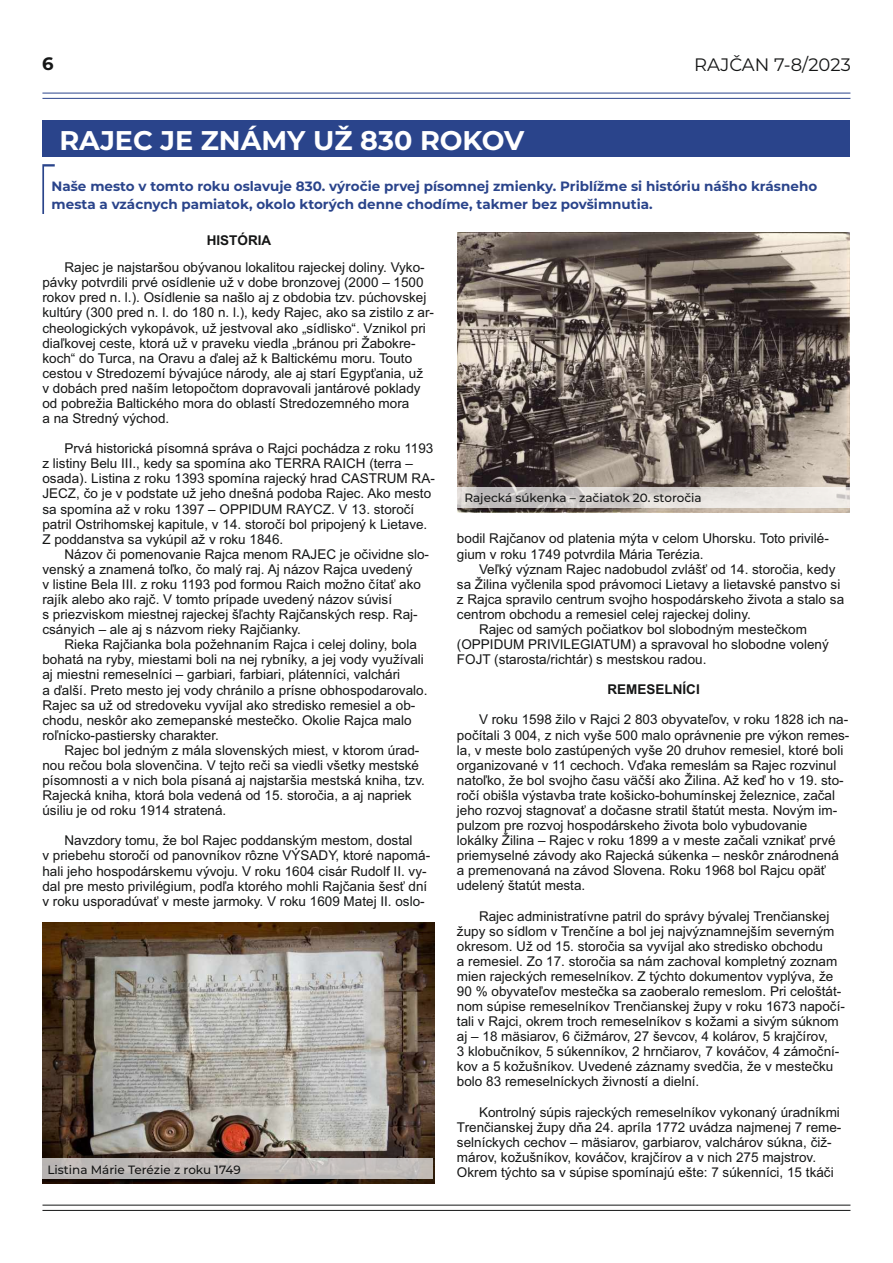
<style>
.page{position:relative;width:893px;height:1263px;background:#fff}
.page>*{position:absolute;margin:0;border:0;box-sizing:border-box;transform-origin:0 0}
.t1{font:700 27px "Montserrat";color:#fff}
.t2{font:18px "Montserrat";color:#151616}
.t3{font:700 18px "Montserrat";color:#151616}
.t4{font:13.5px/15.1px "Arial";color:#151616}
.t5{font:700 13.5px/18.6px "Montserrat";color:#2a448b}
.t6{font:700 13.5px "Arial";color:#151616}
.t7{font:500 12px "Montserrat";color:#151616}
</style>
<div class="page">
<hr style="left:42px;top:93px;width:808px;height:1px;background:#2a448b">
<hr style="left:42px;top:98px;width:808px;height:1px;background:#2a448b">
<hr style="left:42px;top:1210px;width:808px;height:1px;background:#151616">
<hr style="left:42px;top:1205px;width:808px;height:1px;background:#151616">
<div style="left:42px;top:120px;width:808px;height:36px;background:#2a448b"></div>
<svg style="left:42px;top:164px;width:13px;height:50px"></svg>
<img style="left:42px;top:922px;width:392px;height:262px">
<div style="left:40px;top:1158px;width:393px;height:21px;background:#fff;opacity:.7"></div>
<img style="left:458px;top:233px;width:392px;height:280px">
<div style="left:457px;top:487px;width:393px;height:20px;background:#fff;opacity:.7"></div>
<h2 class="t3" style="left:42px;top:53px;width:13px">6</h2>
<h2 class="t2" style="left:694px;top:53px;width:158px">RAJČAN 7-8/2023</h2>
<h1 class="t1" style="left:59px;top:124px;width:466px">RAJEC JE ZNÁMY UŽ 830 ROKOV</h1>
<p class="t5" style="left:52px;top:177px;width:767px">Naše mesto v tomto roku oslavuje 830. výročie prvej písomnej zmienky. Priblížme si históriu nášho krásneho mesta a vzácnych pamiatok, okolo ktorých denne chodíme, takmer bez povšimnutia.</p>
<p class="t6" style="left:207px;top:235px;width:66px">HISTÓRIA</p>
<p class="t4" style="left:42px;top:261px;width:393px;text-indent:22px">Rajec je najstaršou obývanou lokalitou rajeckej doliny. Vyko&shy;pávky potvrdili prvé osídlenie už v dobe bronzovej (2000 – 1500 rokov pred n. l.). Osídlenie sa našlo aj z obdobia tzv. púchovskej kultúry (300 pred n. l. do 180 n. l.), kedy Rajec, ako sa zistilo z ar&shy;cheologických vykopávok, už jestvoval ako „sídlisko“. Vznikol pri diaľkovej ceste, ktorá už v praveku viedla „bránou pri Žabokre&shy;koch“ do Turca, na Oravu a ďalej až k Baltickému moru. Touto cestou v Stredozemí bývajúce národy, ale aj starí Egypťania, už<br>v dobách pred naším letopočtom dopravovali jantárové poklady od pobrežia Baltického mora do oblastí Stredozemného mora<br>a na Stredný východ.</p>
<p class="t4" style="left:42px;top:442px;width:394px;text-indent:22px">Prvá historická písomná správa o Rajci pochádza z roku 1193 z listiny Belu III., kedy sa spomína ako TERRA RAICH (terra – osada). Listina z roku 1393 spomína rajecký hrad CASTRUM RA-JECZ, čo je v podstate už jeho dnešná podoba Rajec. Ako mesto sa spomína až v roku 1397 – OPPIDUM RAYCZ. V 13. storočí patril Ostrihomskej kapitule, v 14. storočí bol pripojený k Lietave.<br>Z poddanstva sa vykúpil až v roku 1846.</p>
<p class="t4" style="left:42px;top:548px;width:388px;text-indent:22px">Názov či pomenovanie Rajca menom RAJEC je očividne slo&shy;venský a znamená toľko, čo malý raj. Aj názov Rajca uvedený<br>v listine Bela III. z roku 1193 pod formou Raich možno čítať ako rajík alebo ako rajč. V tomto prípade uvedený názov súvisí<br>s priezviskom miestnej rajeckej šľachty Rajčanských resp. Raj&shy;csányich – ale aj s názvom rieky Rajčianky.</p>
<p class="t4" style="left:42px;top:638px;width:386px;text-indent:22px">Rieka Rajčianka bola požehnaním Rajca i celej doliny, bola bohatá na ryby, miestami boli na nej rybníky, a jej vody využívali aj miestni remeselníci – garbiari, farbiari, plátenníci, valchári<br>a ďalší. Preto mesto jej vody chránilo a prísne obhospodarovalo.<br>Rajec sa už od stredoveku vyvíjal ako stredisko remesiel a ob&shy;chodu, neskôr ako zemepanské mestečko. Okolie Rajca malo roľnícko-pastiersky charakter.</p>
<p class="t4" style="left:42px;top:744px;width:384px;text-indent:22px">Rajec bol jedným z mála slovenských miest, v ktorom úrad&shy;nou rečou bola slovenčina. V tejto reči sa viedli všetky mestské písomnosti a v nich bola písaná aj najstaršia mestská kniha, tzv.<br>Rajecká kniha, ktorá bola vedená od 15. storočia, a aj napriek úsiliu je od roku 1914 stratená.</p>
<p class="t4" style="left:42px;top:834px;width:389px;text-align:center">Navzdory tomu, že bol Rajec poddanským mestom, dostal<br>v priebehu storočí od panovníkov rôzne VÝSADY, ktoré napomá&shy;hali jeho hospodárskemu vývoju. V roku 1604 cisár Rudolf II. vy&shy;dal pre mesto privilégium, podľa ktorého mohli Rajčania šesť dní v roku usporadúvať v meste jarmoky. V roku 1609 Matej II. oslo-</p>
<p class="t7" style="left:464px;top:491px;width:239px">Rajecká súkenka – začiatok 20. storočia</p>
<p class="t4" style="left:457px;top:532px;width:373px">bodil Rajčanov od platenia mýta v celom Uhorsku. Toto privilé&shy;gium v roku 1749 potvrdila Mária Terézia.</p>
<p class="t4" style="left:479px;top:562px;width:358px">Veľký význam Rajec nadobudol zvlášť od 14. storočia, kedy</p>
<p class="t4" style="left:457px;top:578px;width:385px">sa Žilina vyčlenila spod právomoci Lietavy a lietavské panstvo si</p>
<p class="t4" style="left:457px;top:593px;width:389px">z Rajca spravilo centrum svojho hospodárskeho života a stalo sa</p>
<p class="t4" style="left:457px;top:608px;width:295px">centrom obchodu a remesiel celej rajeckej doliny.</p>
<p class="t4" style="left:479px;top:623px;width:329px">Rajec od samých počiatkov bol slobodným mestečkom</p>
<p class="t4" style="left:457px;top:638px;width:373px">(OPPIDUM PRIVILEGIATUM) a spravoval ho slobodne volený</p>
<p class="t4" style="left:457px;top:653px;width:251px">FOJT (starosta/richtár) s mestskou radou.</p>
<p class="t6" style="left:607px;top:684px;width:94px">REMESELNÍCI</p>
<p class="t4" style="left:457px;top:713px;width:394px;text-indent:22px">V roku 1598 žilo v Rajci 2 803 obyvateľov, v roku 1828 ich na&shy;počítali 3 004, z nich vyše 500 malo oprávnenie pre výkon remes&shy;la, v meste bolo zastúpených vyše 20 druhov remesiel, ktoré boli organizované v 11 cechoch. Vďaka remeslám sa Rajec rozvinul natoľko, že bol svojho času väčší ako Žilina. Až keď ho v 19. sto&shy;ročí obišla výstavba trate košicko-bohumínskej železnice, začal jeho rozvoj stagnovať a dočasne stratil štatút mesta. Novým im&shy;pulzom pre rozvoj hospodárskeho života bolo vybudovanie lokálky Žilina – Rajec v roku 1899 a v meste začali vznikať prvé priemyselné závody ako Rajecká súkenka – neskôr znárodnená a premenovaná na závod Slovena. Roku 1968 bol Rajcu opäť udelený štatút mesta.</p>
<p class="t4" style="left:457px;top:909px;width:389px;text-indent:22px">Rajec administratívne patril do správy bývalej Trenčianskej župy so sídlom v Trenčíne a bol jej najvýznamnejším severným okresom. Už od 15. storočia sa vyvíjal ako stredisko obchodu<br>a remesiel. Zo 17. storočia sa nám zachoval kompletný zoznam mien rajeckých remeselníkov. Z týchto dokumentov vyplýva, že 90 % obyvateľov mestečka sa zaoberalo remeslom. Pri celoštát&shy;nom súpise remeselníkov Trenčianskej župy v roku 1673 napočí&shy;tali v Rajci, okrem troch remeselníkov s kožami a sivým súknom aj – 18 mäsiarov, 6 čižmárov, 27 ševcov, 4 kolárov, 5 krajčírov,<br>3 klobučníkov, 5 súkenníkov, 2 hrnčiarov, 7 kováčov, 4 zámoční&shy;kov a 5 kožušníkov. Uvedené záznamy svedčia, že v mestečku bolo 83 remeselníckych živností a dielní.</p>
<p class="t4" style="left:457px;top:1105px;width:386px;text-indent:22px">Kontrolný súpis rajeckých remeselníkov vykonaný úradníkmi Trenčianskej župy dňa 24. apríla 1772 uvádza najmenej 7 reme&shy;selníckych cechov – mäsiarov, garbiarov, valchárov súkna, čiž&shy;márov, kožušníkov, kováčov, krajčírov a v nich 275 majstrov.</p>
<p class="t7" style="left:47px;top:1162px;width:195px">Listina Márie Terézie z roku 1749</p>
<p class="t4" style="left:457px;top:1166px;width:378px">Okrem týchto sa v súpise spomínajú ešte: 7 súkenníci, 15 tkáči</p>
</div>
